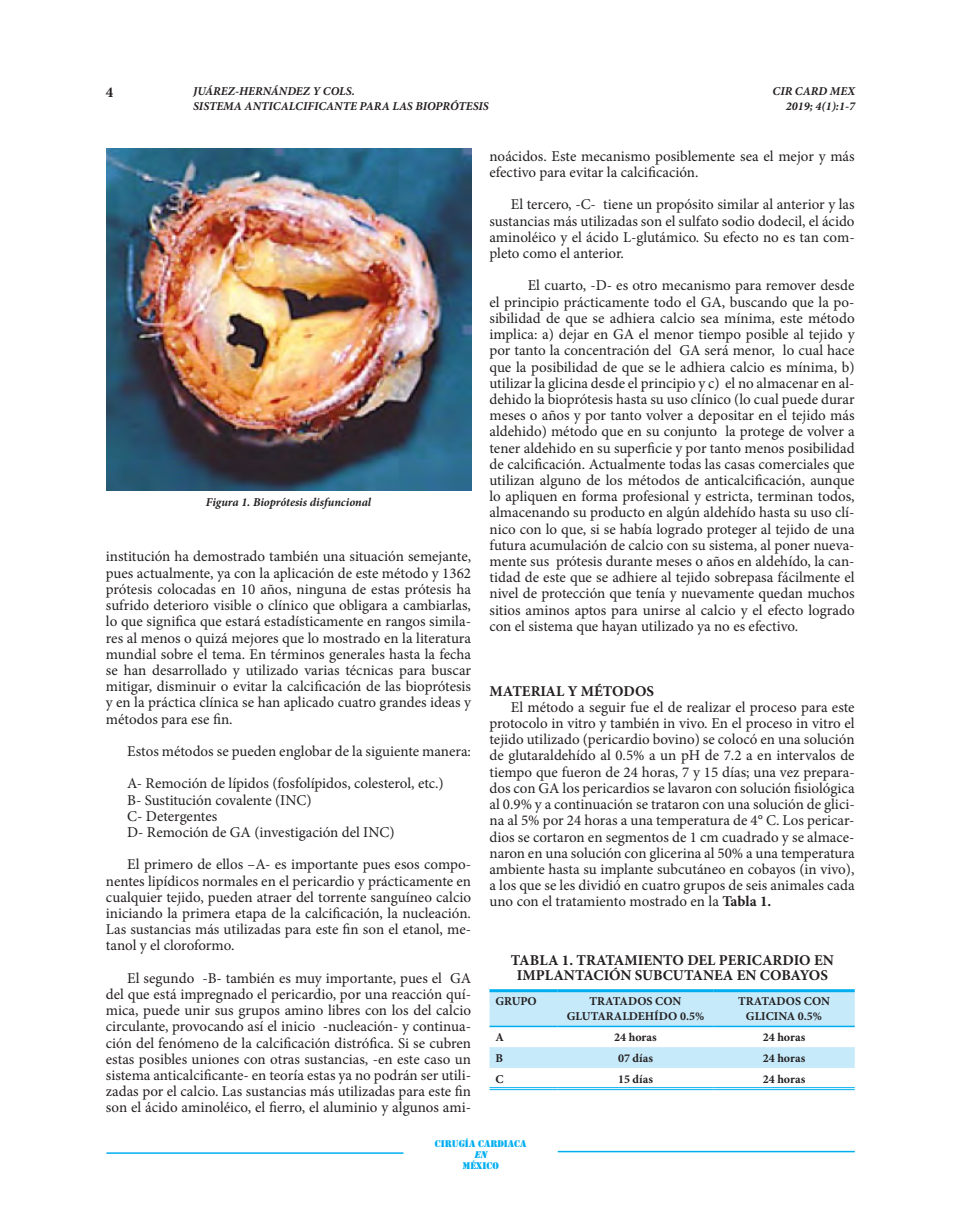
<style>
.page{position:relative;width:961px;height:1231px;background:#fff}
.page>*{position:absolute;margin:0;border:0;box-sizing:border-box;transform-origin:0 0}
.t1{font:15px/16.2px "Minion Pro";color:#231f20;text-align:justify}
.t2{font:700 15px/15px "Minion Pro";color:#231f20;text-align:center}
.t3{font:italic 700 12px/15px "Minion Pro";color:#231f20}
.t4{font:700 12px/15px "Minion Pro";color:#231f20;text-align:center}
.t5{font:9px "Stencil Std";color:#00aeef}
.t6{font:italic 9px "Stencil Std";color:#00aeef}
.s1{font-weight:700}
</style>
<div class="page">
<hr style="left:106px;top:1152px;width:297px;height:1px;background:#00aeef">
<hr style="left:557px;top:1150px;width:297px;height:2px;background:#00aeef">
<svg style="left:489px;top:992px;width:365px;height:75px"></svg>
<hr style="left:489px;top:989px;width:68px;height:3px;background:#00aeef">
<hr style="left:557px;top:989px;width:156px;height:3px;background:#00aeef">
<hr style="left:713px;top:989px;width:141px;height:3px;background:#00aeef">
<hr style="left:489px;top:1025px;width:68px;height:2px;background:#00aeef">
<hr style="left:557px;top:1025px;width:156px;height:2px;background:#00aeef">
<hr style="left:713px;top:1025px;width:141px;height:2px;background:#00aeef">
<hr style="left:489px;top:1087px;width:68px;height:1px;background:#00aeef">
<hr style="left:489px;top:1089px;width:68px;height:1px;background:#00aeef">
<hr style="left:557px;top:1087px;width:156px;height:1px;background:#00aeef">
<hr style="left:557px;top:1089px;width:156px;height:1px;background:#00aeef">
<hr style="left:713px;top:1087px;width:141px;height:1px;background:#00aeef">
<hr style="left:713px;top:1089px;width:141px;height:1px;background:#00aeef">
<img style="left:106px;top:149px;width:365px;height:341px">
<p class="t2" style="left:106px;top:84px;width:9px">4</p>
<p class="t3" style="left:193px;top:83px;width:297px">JUÁREZ-HERNÁNDEZ Y COLS.<br>SISTEMA ANTICALCIFICANTE PARA LAS BIOPRÓTESIS</p>
<p class="t3" style="left:772px;top:83px;width:84px;text-align:right">CIR CARD MEX<br>2019; 4(1):1-7</p>
<p class="t3" style="left:206px;top:495px;width:167px">Figura 1. Bioprótesis disfuncional</p>
<p class="t1" style="left:106px;top:548px;width:367px">institución ha demostrado también una situación semejante, pues actualmente, ya con la aplicación de este método y 1362 prótesis colocadas en 10 años, ninguna de estas prótesis ha sufrido deterioro visible o clínico que obligara a cambiarlas, lo que significa que estará estadísticamente en rangos simila&shy;res al menos o quizá mejores que lo mostrado en la literatura mundial sobre el tema. En términos generales hasta la fecha se han desarrollado y utilizado varias técnicas para buscar mitigar, disminuir o evitar la calcificación de las bioprótesis y en la práctica clínica se han aplicado cuatro grandes ideas y métodos para ese fin.</p>
<p class="t1" style="left:127px;top:735px;width:345px;line-height:32.4px">Estos métodos se pueden englobar de la siguiente manera:<br>A- Remoción de lípidos (fosfolípidos, colesterol, etc.)</p>
<p class="t1" style="left:127px;top:791px;width:269px;text-align:left">B- Sustitución covalente (INC)<br>C- Detergentes<br>D- Remoción de GA (investigación del INC)</p>
<p class="t1" style="left:106px;top:856px;width:366px;text-indent:21px">El primero de ellos –A- es importante pues esos compo&shy;nentes lipídicos normales en el pericardio y prácticamente en cualquier tejido, pueden atraer del torrente sanguíneo calcio iniciando la primera etapa de la calcificación, la nucleación.<br>Las sustancias más utilizadas para este fin son el etanol, me&shy;tanol y el cloroformo.</p>
<p class="t1" style="left:106px;top:970px;width:367px;text-indent:21px">El segundo -B- también es muy importante, pues el GA del que está impregnado el pericardio, por una reacción quí&shy;mica, puede unir sus grupos amino libres con los del calcio circulante, provocando así el inicio -nucleación- y continua&shy;ción del fenómeno de la calcificación distrófica. Si se cubren estas posibles uniones con otras sustancias, -en este caso un sistema anticalcificante- en teoría estas ya no podrán ser utili&shy;zadas por el calcio. Las sustancias más utilizadas para este fin son el ácido aminoléico, el fierro, el aluminio y algunos ami-</p>
<p class="t1" style="left:489px;top:148px;width:366px">noácidos. Este mecanismo posiblemente sea el mejor y más efectivo para evitar la calcificación.</p>
<p class="t1" style="left:489px;top:197px;width:367px;text-indent:21px">El tercero, -C- tiene un propósito similar al anterior y las sustancias más utilizadas son el sulfato sodio dodecil, el ácido aminoléico y el ácido L-glutámico. Su efecto no es tan com&shy;pleto como el anterior.</p>
<p class="t1" style="left:489px;top:278px;width:367px;text-indent:38px">El cuarto, -D- es otro mecanismo para remover desde el principio prácticamente todo el GA, buscando que la po&shy;sibilidad de que se adhiera calcio sea mínima, este método implica: a) dejar en GA el menor tiempo posible al tejido y por tanto la concentración del GA será menor, lo cual hace que la posibilidad de que se le adhiera calcio es mínima, b) utilizar la glicina desde el principio y c) el no almacenar en al&shy;dehido la bioprótesis hasta su uso clínico (lo cual puede durar meses o años y por tanto volver a depositar en el tejido más aldehido) método que en su conjunto la protege de volver a tener aldehido en su superficie y por tanto menos posibilidad de calcificación. Actualmente todas las casas comerciales que utilizan alguno de los métodos de anticalcificación, aunque lo apliquen en forma profesional y estricta, terminan todos, almacenando su producto en algún aldehído hasta su uso clí&shy;nico con lo que, si se había logrado proteger al tejido de una futura acumulación de calcio con su sistema, al poner nueva&shy;mente sus prótesis durante meses o años en aldehído, la can&shy;tidad de este que se adhiere al tejido sobrepasa fácilmente el nivel de protección que tenía y nuevamente quedan muchos sitios aminos aptos para unirse al calcio y el efecto logrado con el sistema que hayan utilizado ya no es efectivo.</p>
<p class="t2" style="left:489px;top:683px;width:166px">MATERIAL Y MÉTODOS</p>
<p class="t1" style="left:489px;top:699px;width:367px;text-indent:21px">El método a seguir fue el de realizar el proceso para este protocolo in vitro y también in vivo. En el proceso in vitro el tejido utilizado (pericardio bovino) se colocó en una solución de glutaraldehído al 0.5% a un pH de 7.2 a en intervalos de tiempo que fueron de 24 horas, 7 y 15 días; una vez prepara&shy;dos con GA los pericardios se lavaron con solución fisiológica al 0.9% y a continuación se trataron con una solución de glici&shy;na al 5% por 24 horas a una temperatura de 4° C. Los pericar&shy;dios se cortaron en segmentos de 1 cm cuadrado y se almace&shy;naron en una solución con glicerina al 50% a una temperatura ambiente hasta su implante subcutáneo en cobayos (in vivo), a los que se les dividió en cuatro grupos de seis animales cada uno con el tratamiento mostrado en la <span class="s1">Tabla 1.</span></p>
<p class="t2" style="left:511px;top:952px;width:324px">TABLA 1. TRATAMIENTO DEL PERICARDIO EN<br>IMPLANTACIÓN SUBCUTANEA EN COBAYOS</p>
<p class="t4" style="left:495px;top:994px;width:43px">GRUPO</p>
<p class="t4" style="left:566px;top:994px;width:139px">TRATADOS CON<br>GLUTARALDEHÍDO 0.5%</p>
<p class="t4" style="left:738px;top:994px;width:93px">TRATADOS CON<br>GLICINA 0.5%</p>
<p class="t4" style="left:495px;top:1029px;width:10px">A</p>
<p class="t4" style="left:614px;top:1029px;width:44px">24 horas</p>
<p class="t4" style="left:762px;top:1029px;width:44px">24 horas</p>
<p class="t4" style="left:495px;top:1050px;width:9px">B</p>
<p class="t4" style="left:618px;top:1050px;width:36px">07 días</p>
<p class="t4" style="left:762px;top:1050px;width:44px">24 horas</p>
<p class="t4" style="left:495px;top:1071px;width:10px">C</p>
<p class="t4" style="left:618px;top:1071px;width:36px">15 días</p>
<p class="t4" style="left:762px;top:1071px;width:44px">24 horas</p>
<p class="t5" style="left:435px;top:1137px;width:93px">CIRUGÍA CARDIACA</p>
<p class="t6" style="left:474px;top:1148px;width:17px">EN</p>
<p class="t5" style="left:462px;top:1159px;width:38px">MÉXICO</p>
</div>
